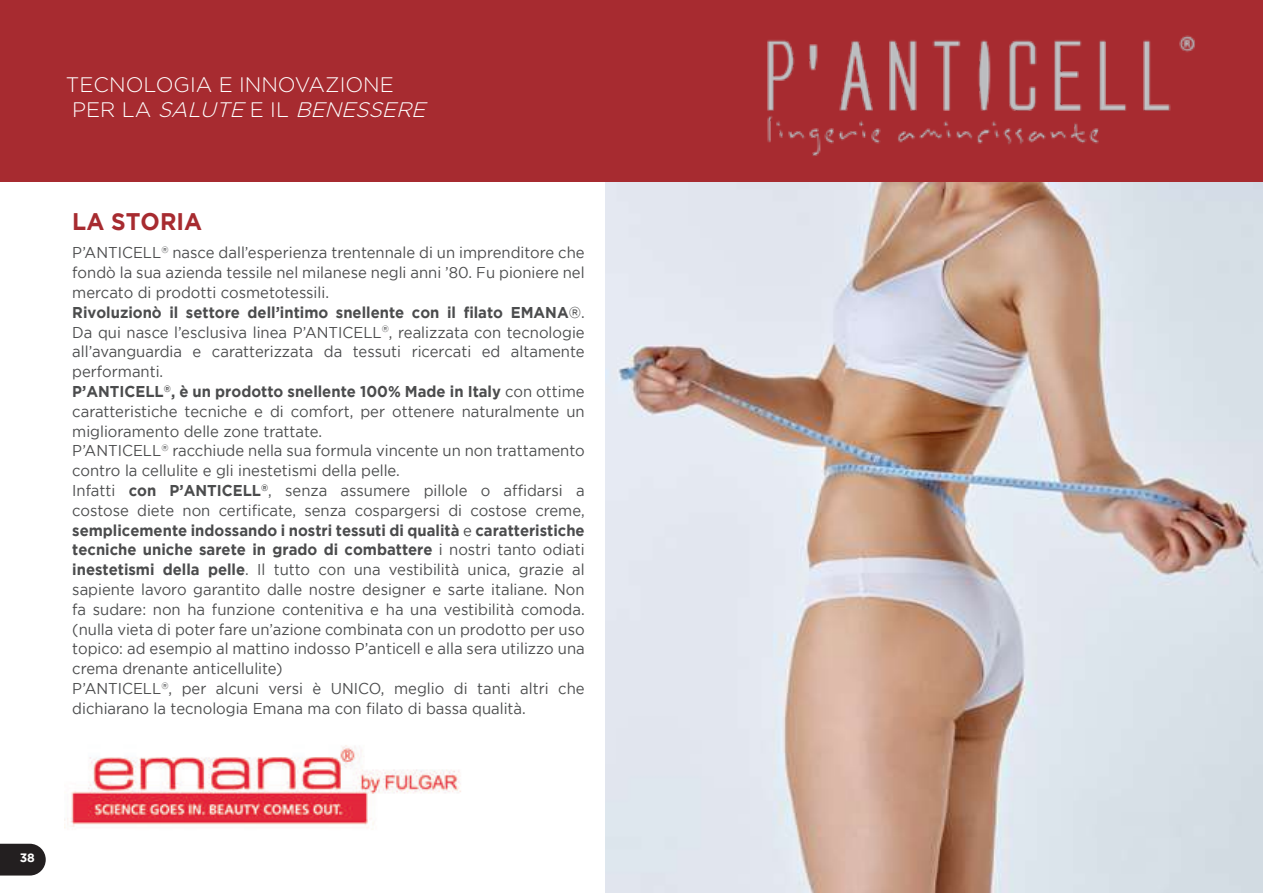
<style>
.page{position:relative;width:1263px;height:893px;background:#fff}
.page>*{position:absolute;margin:0;border:0;box-sizing:border-box;transform-origin:0 0}
.t1{font:700 24px "Gotham";color:#a72b30;scale:.95 1}
.t2{font:300 21px/25.2px "Gotham";color:#fff}
.t3{font:15.6px/19.8px "Gotham";color:#4b4c4d;scale:.95 1}
.t4{font:700 12.15px "Gotham";color:#fff}
.s1{font-style:italic}
.s2{font-weight:700}
</style>
<div class="page">
<svg style="left:0;top:844px;width:46px;height:31px"></svg>
<img style="left:606px;top:181px;width:657px;height:712px">
<img style="left:65px;top:745px;width:396px;height:83px">
<div style="left:0;top:0;width:1263px;height:181px;background:#a72b30"></div>
<img style="left:767px;top:35px;width:428px;height:121px">
<h2 class="t2" style="left:72px;top:71px;width:361px;text-indent:-6px">TECNOLOGIA E INNOVAZIONE<br>P E R L A <span class="s1">SALUTE</span> E I L <span class="s1">BENESSERE</span></h2>
<h1 class="t1" style="left:72px;top:208px;width:138px">LA STORIA</h1>
<p class="t3" style="left:72px;top:243px;width:541px">P’ANTICELL<sup>®</sup> nasce dall’esperienza trentennale di un imprenditore che fondò la sua azienda tessile nel milanese negli anni ’80. Fu pioniere nel mercato di prodotti cosmetotessili.<br><span class="s2">Rivoluzionò il settore dell’intimo snellente con il filato EMANA</span>®.<br>Da qui nasce l’esclusiva linea P’ANTICELL<sup>®</sup>, realizzata con tecnologie all’avanguardia e caratterizzata da tessuti ricercati ed altamente performanti.<br><span class="s2">P’ANTICELL</span><sup>®</sup><span class="s2">, è un prodotto snellente 100% Made in Italy</span> con ottime caratteristiche tecniche e di comfort, per ottenere naturalmente un miglioramento delle zone trattate.<br>P’ANTICELL<sup>®</sup> racchiude nella sua formula vincente un non trattamento contro la cellulite e gli inestetismi della pelle.<br>Infatti <span class="s2">con P’ANTICELL</span><sup>®</sup>, senza assumere pillole o affidarsi a costose diete non certificate, senza cospargersi di costose creme, <span class="s2">semplicemente indossando i nostri tessuti di qualità</span> e <span class="s2">caratteristiche tecniche uniche sarete in grado di combattere</span> i nostri tanto odiati <span class="s2">inestetismi della pelle</span>. Il tutto con una vestibilità unica, grazie al sapiente lavoro garantito dalle nostre designer e sarte italiane. Non fa sudare: non ha funzione contenitiva e ha una vestibilità comoda. (nulla vieta di poter fare un’azione combinata con un prodotto per uso topico: ad esempio al mattino indosso P’anticell e alla sera utilizzo una crema drenante anticellulite)<br>P’ANTICELL<sup>®</sup>, per alcuni versi è UNICO, meglio di tanti altri che dichiarano la tecnologia Emana ma con filato di bassa qualità.</p>
<p class="t4" style="left:20px;top:851px;width:17px">38</p>
</div>
